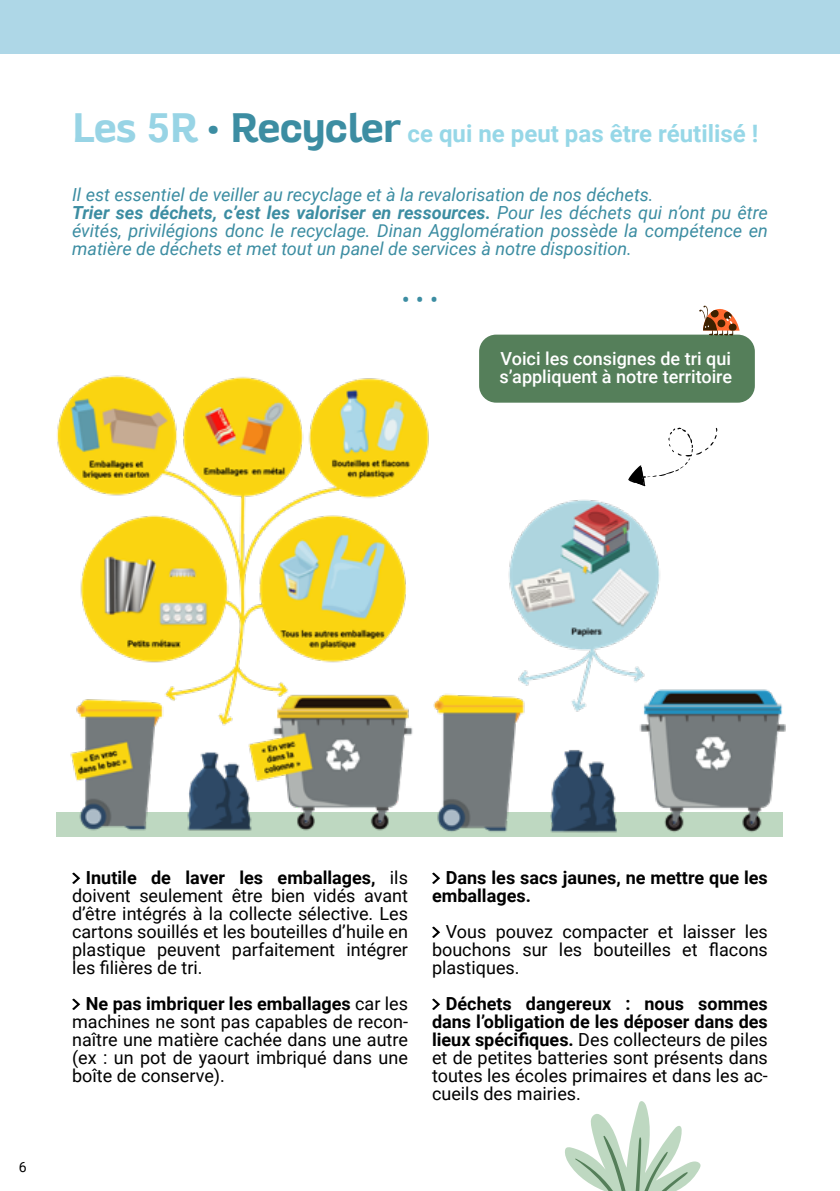
<style>
.page{position:relative;width:840px;height:1191px;background:#fff}
.page>*{position:absolute;margin:0;border:0;box-sizing:border-box;transform-origin:0 0}
.t1{font:700 24px "Roboto";color:#96d7e7}
.t2{font:24px "Roboto";color:#3c8da2}
.t3{font:18px/18px "Roboto";color:#000;text-align:justify}
.t4{font:italic 18px/18px "Roboto";color:#3c8da2}
.t5{font:500 18px/18px "Roboto";color:#fff}
.t6{font:700 18px/18px "Roboto";color:#000}
.t7{font:14px "Roboto";color:#000}
.s1{font-family:"Altair";font-size:40px;color:#98d4e5}
.s2{font-size:40px;color:#98d4e5}
.s3{font-family:"Altair";font-size:40px;color:#3c8da2}
.s4{font-weight:700}
</style>
<div class="page">
<div style="left:479px;top:334px;width:275px;height:69px;background:#557f5a;border-radius:17px"></div>
<div style="left:0;top:0;width:839px;height:54px;background:#aed7e7"></div>
<svg style="left:72px;top:872px;width:8px;height:12px"></svg>
<svg style="left:72px;top:998px;width:8px;height:12px"></svg>
<svg style="left:432px;top:872px;width:8px;height:12px"></svg>
<svg style="left:432px;top:926px;width:8px;height:12px"></svg>
<svg style="left:432px;top:998px;width:8px;height:12px"></svg>
<img style="left:56px;top:375px;width:373px;height:462px">
<img style="left:418px;top:495px;width:368px;height:342px">
<svg style="left:565px;top:1101px;width:135px;height:90px"></svg>
<svg style="left:628px;top:428px;width:89px;height:58px"></svg>
<svg style="left:698px;top:305px;width:41px;height:30px"></svg>
<h1 class="t1" style="left:72px;top:117px;width:687px"><span class="s1">Les</span> <span class="s2">5</span><span class="s1">R</span> <span class="s3">• Recycler</span> ce qui ne peut pas être réutilisé !</h1>
<p class="t4" style="left:72px;top:185px;width:697px">Il est essentiel de veiller au recyclage et à la revalorisation de nos déchets.<br><span class="s4">Trier ses déchets, c’est les valoriser en ressources.</span> Pour les déchets qui n’ont pu être évités, privilégions donc le recyclage. Dinan Agglomération possède la compétence en matière de déchets et met tout un panel de services à notre disposition.</p>
<h1 class="t2" style="left:401px;top:283px;width:38px">• • •</h1>
<p class="t5" style="left:499px;top:349px;width:234px">Voici les consignes de tri qui s’appliquent à notre territoire</p>
<p class="t7" style="left:19px;top:1157px;width:9px">6</p>
<p class="t3" style="left:72px;top:868px;width:337px;text-indent:14px"><span class="s4">Inutile de laver les emballages,</span> ils doivent seulement être bien vidés avant d’être intégrés à la collecte sélective. Les cartons souillés et les bouteilles d’huile en plastique peuvent parfaitement intégrer les filières de tri.</p>
<p class="t3" style="left:72px;top:994px;width:337px;text-indent:14px"><span class="s4">Ne pas imbriquer les emballages</span> car les machines ne sont pas capables de recon&shy;naître une matière cachée dans une autre (ex : un pot de yaourt imbriqué dans une boîte de conserve).</p>
<p class="t6" style="left:432px;top:868px;width:337px;text-indent:14px">Dans les sacs jaunes, ne mettre que les emballages.</p>
<p class="t3" style="left:432px;top:922px;width:337px;text-indent:14px">Vous pouvez compacter et laisser les bouchons sur les bouteilles et flacons plastiques.</p>
<p class="t3" style="left:432px;top:994px;width:337px;text-indent:14px"><span class="s4">Déchets dangereux : nous sommes dans l’obligation de les déposer dans des lieux spécifiques.</span> Des collecteurs de piles et de petites batteries sont présents dans toutes les écoles primaires et dans les ac&shy;cueils des mairies.</p>
</div>
